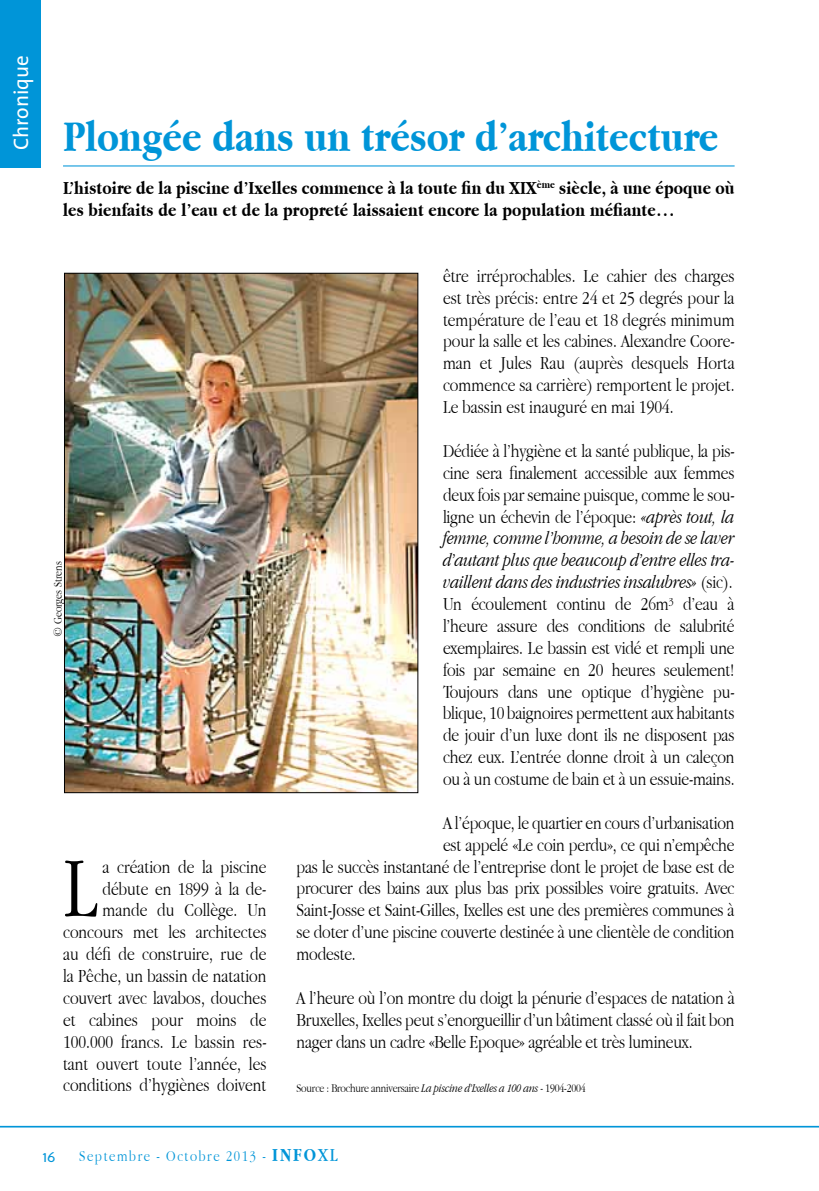
<style>
.page{position:relative;width:819px;height:1191px;background:#fff}
.page>*{position:absolute;margin:0;border:0;box-sizing:border-box;transform-origin:0 0}
.t1{font:300 88.73px "Apple Garamond";color:#000}
.t2{font:700 45.5px "Apple Garamond";color:#0095d8}
.t3{font:21px "The Sans";color:#fff}
.t4{font:300 19.25px/21.9px "Apple Garamond";letter-spacing:-.01em;color:#000;text-align:justify}
.t5{font:700 19.25px/21.9px "Apple Garamond";letter-spacing:.01em;color:#000}
.t6{font:300 15.75px "Apple Garamond";letter-spacing:.1em;color:#0095d8}
.t7{font:15.75px "Perspective Sans";color:#0095d8}
.t8{font:300 12.25px "Apple Garamond";letter-spacing:-.015em;color:#000}
.s1{font-style:italic}
.s2{font-weight:700;font-size:19.25px}
.s3{font-weight:400;font-size:19.25px}
</style>
<div class="page">
<svg style="left:0;top:1125px;width:819px;height:3px;background:#71c3e9"></svg>
<hr style="left:63px;top:165px;width:671px;height:1px;background:#0095d8">
<div style="left:0;top:0;width:40px;height:167px;background:#0095d8"></div>
<img style="left:66px;top:275px;width:350px;height:516px">
<p class="t3" style="left:4px;top:150px;width:96px;rotate:-90deg">Chronique</p>
<h2 class="t2" style="left:63px;top:110px;width:657px">Plongée dans un trésor d’architecture</h2>
<p class="t5" style="left:63px;top:177px;width:673px">L’histoire de la piscine d’Ixelles commence à la toute fin du XIX<sup>ème</sup> siècle, à une époque où les bienfaits de l’eau et de la propreté laissaient encore la population méfiante…</p>
<p class="t8" style="left:51px;top:637px;width:77px;rotate:-90deg">© Georges Strens</p>
<p class="t4" style="left:63px;top:855px;width:205px;text-align:right">a création de la piscine débute en 1899 à la de&shy;mande du Collège. Un concours met les architectes au défi de construire, rue de la Pêche, un bassin de natation couvert avec lavabos, douches et cabines pour moins de<br>100.000 francs. Le bassin res&shy;tant ouvert toute l’année, les conditions d’hygiènes doivent</p>
<h1 class="t1" style="left:63px;top:836px;width:36px">L</h1>
<p class="t4" style="left:443px;top:264px;width:293px">être irréprochables. Le cahier des charges est très précis: entre 24 et 25 degrés pour la température de l’eau et 18 degrés minimum pour la salle et les cabines. Alexandre Coore&shy;man et Jules Rau (auprès desquels Horta commence sa carrière) remportent le projet.<br>Le bassin est inauguré en mai 1904.</p>
<p class="t4" style="left:443px;top:439px;width:293px">Dédiée à l’hygiène et la santé publique, la pis&shy;cine sera finalement accessible aux femmes deux fois par semaine puisque, comme le sou&shy;ligne un échevin de l’époque: <span class="s1">«après tout, la femme, comme l’homme, a besoin de se laver d’autant plus que beaucoup d’entre elles tra&shy;vaillent dans des industries insalubres»</span> (sic).<br>Un écoulement continu de 26m³ d’eau à l’heure assure des conditions de salubrité exemplaires. Le bassin est vidé et rempli une fois par semaine en 20 heures seulement!<br>Toujours dans une optique d’hygiène pu&shy;blique, 10 baignoires permettent aux habitants de jouir d’un luxe dont ils ne disposent pas chez eux. L’entrée donne droit à un caleçon ou à un costume de bain et à un essuie-mains.</p>
<p class="t4" style="left:443px;top:811px;width:293px">A l’époque, le quartier en cours d’urbanisation</p>
<p class="t4" style="left:443px;top:833px;width:293px">est appelé «Le coin perdu», ce qui n’empêche</p>
<p class="t4" style="left:296px;top:855px;width:439px">pas le succès instantané de l’entreprise dont le projet de base est de</p>
<p class="t4" style="left:296px;top:877px;width:439px">procurer des bains aux plus bas prix possibles voire gratuits. Avec</p>
<p class="t4" style="left:296px;top:899px;width:439px">Saint-Josse et Saint-Gilles, Ixelles est une des premières communes à</p>
<p class="t4" style="left:296px;top:920px;width:439px">se doter d’une piscine couverte destinée à une clientèle de condition</p>
<p class="t4" style="left:296px;top:942px;width:61px">modeste.</p>
<p class="t4" style="left:296px;top:986px;width:439px">A l’heure où l’on montre du doigt la pénurie d’espaces de natation à Bruxelles, Ixelles peut s’enorgueillir d’un bâtiment classé où il fait bon nager dans un cadre «Belle Epoque» agréable et très lumineux.</p>
<p class="t8" style="left:296px;top:1080px;width:291px">Source : Brochure anniversaire <span class="s1">La piscine d’Ixelles a 100 ans</span> - 1904-2004</p>
<p class="t7" style="left:43px;top:1147px;width:15px">16</p>
<p class="t6" style="left:79px;top:1146px;width:260px">Septembre - Octobre 2013 - <span class="s2">INFO</span><span class="s3">XL</span></p>
</div>
